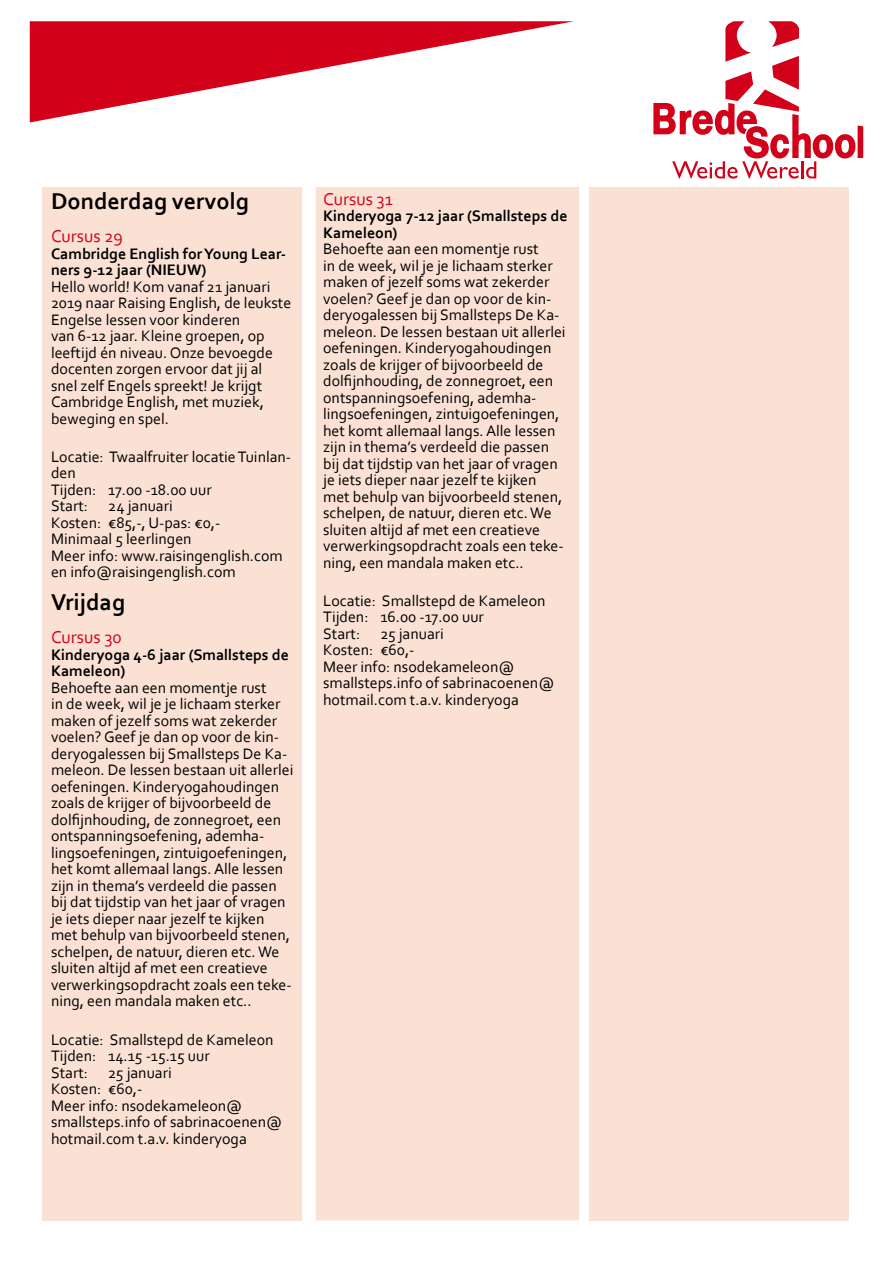
<style>
.page{position:relative;width:893px;height:1263px;background:#fff}
.page>*{position:absolute;margin:0;border:0;box-sizing:border-box;transform-origin:0 0}
.t1{font:700 24px "Corbel";color:#000}
.t2{font:18px "Corbel";color:#d30019}
.t3{font:15.9px/16.5px "Corbel";color:#000}
.t4{font:700 15.9px/16.5px "Corbel";color:#000}
</style>
<div class="page">
<svg style="left:30px;top:21px;width:544px;height:101px"></svg>
<div style="left:43px;top:187px;width:259px;height:1033px;background:#fae1d4"></div>
<div style="left:316px;top:187px;width:263px;height:1033px;background:#fae1d4"></div>
<div style="left:589px;top:187px;width:259px;height:1033px;background:#fae1d4"></div>
<svg style="left:653px;top:21px;width:211px;height:158px"></svg>
<h1 class="t1" style="left:51px;top:186px;width:199px">Donderdag vervolg</h1>
<p class="t2" style="left:51px;top:225px;width:74px">Cursus 29</p>
<p class="t4" style="left:51px;top:245px;width:237px">Cambridge English for Young Lear&shy;ners 9-12 jaar (NIEUW)</p>
<p class="t3" style="left:51px;top:278px;width:242px">Hello world! Kom vanaf 21 januari<br>2019 naar Raising English, de leukste<br>Engelse lessen voor kinderen<br>van 6-12 jaar. Kleine groepen, op leeftijd én niveau. Onze bevoegde docenten zorgen ervoor dat jij al snel zelf Engels spreekt! Je krijgt<br>Cambridge English, met muziek, beweging en spel.</p>
<p class="t3" style="left:51px;top:448px;width:242px">Locatie: Twaalfruiter locatie Tuinlan&shy;den<br>Tijden: 17.00 -18.00 uur<br>Start:</p>
<p class="t3" style="left:51px;top:497px;width:233px;text-indent:57px">24 januari<br>Kosten: €85,-, U-pas: €0,-<br>Minimaal 5 leerlingen<br>Meer info: www.raisingenglish.com en info@raisingenglish.com</p>
<h1 class="t1" style="left:51px;top:587px;width:76px">Vrijdag</h1>
<p class="t2" style="left:51px;top:626px;width:72px">Cursus 30</p>
<p class="t4" style="left:51px;top:646px;width:239px">Kinderyoga 4-6 jaar (Smallsteps de<br>Kameleon)</p>
<p class="t3" style="left:51px;top:679px;width:244px">Behoefte aan een momentje rust<br>in de week, wil je je lichaam sterker maken of jezelf soms wat zekerder voelen? Geef je dan op voor de kin&shy;deryogalessen bij Smallsteps De Ka&shy;meleon. De lessen bestaan uit allerlei oefeningen. Kinderyogahoudingen zoals de krijger of bijvoorbeeld de dolfijnhouding, de zonnegroet, een ontspanningsoefening, ademha&shy;lingsoefeningen, zintuigoefeningen, het komt allemaal langs. Alle lessen zijn in thema’s verdeeld die passen bij dat tijdstip van het jaar of vragen je iets dieper naar jezelf te kijken met behulp van bijvoorbeeld stenen, schelpen, de natuur, dieren etc. We sluiten altijd af met een creatieve verwerkingsopdracht zoals een teke&shy;ning, een mandala maken etc..</p>
<p class="t3" style="left:51px;top:1030px;width:224px">Locatie: Smallstepd de Kameleon<br>Tijden: 14.15 -15.15 uur<br>Start:</p>
<p class="t3" style="left:51px;top:1063px;width:233px;text-indent:57px">25 januari<br>Kosten: €60,-<br>Meer info: nsodekameleon@ smallsteps.info of sabrinacoenen@ hotmail.com t.a.v. kinderyoga</p>
<p class="t2" style="left:323px;top:188px;width:71px">Cursus 31</p>
<p class="t4" style="left:323px;top:207px;width:246px">Kinderyoga 7-12 jaar (Smallsteps de<br>Kameleon)</p>
<p class="t3" style="left:323px;top:240px;width:244px">Behoefte aan een momentje rust<br>in de week, wil je je lichaam sterker maken of jezelf soms wat zekerder voelen? Geef je dan op voor de kin&shy;deryogalessen bij Smallsteps De Ka&shy;meleon. De lessen bestaan uit allerlei oefeningen. Kinderyogahoudingen zoals de krijger of bijvoorbeeld de dolfijnhouding, de zonnegroet, een ontspanningsoefening, ademha&shy;lingsoefeningen, zintuigoefeningen, het komt allemaal langs. Alle lessen zijn in thema’s verdeeld die passen bij dat tijdstip van het jaar of vragen je iets dieper naar jezelf te kijken met behulp van bijvoorbeeld stenen, schelpen, de natuur, dieren etc. We sluiten altijd af met een creatieve verwerkingsopdracht zoals een teke&shy;ning, een mandala maken etc..</p>
<p class="t3" style="left:323px;top:592px;width:224px">Locatie: Smallstepd de Kameleon<br>Tijden: 16.00 -17.00 uur<br>Start:</p>
<p class="t3" style="left:323px;top:625px;width:233px;text-indent:57px">25 januari<br>Kosten: €60,-<br>Meer info: nsodekameleon@ smallsteps.info of sabrinacoenen@ hotmail.com t.a.v. kinderyoga</p>
</div>
